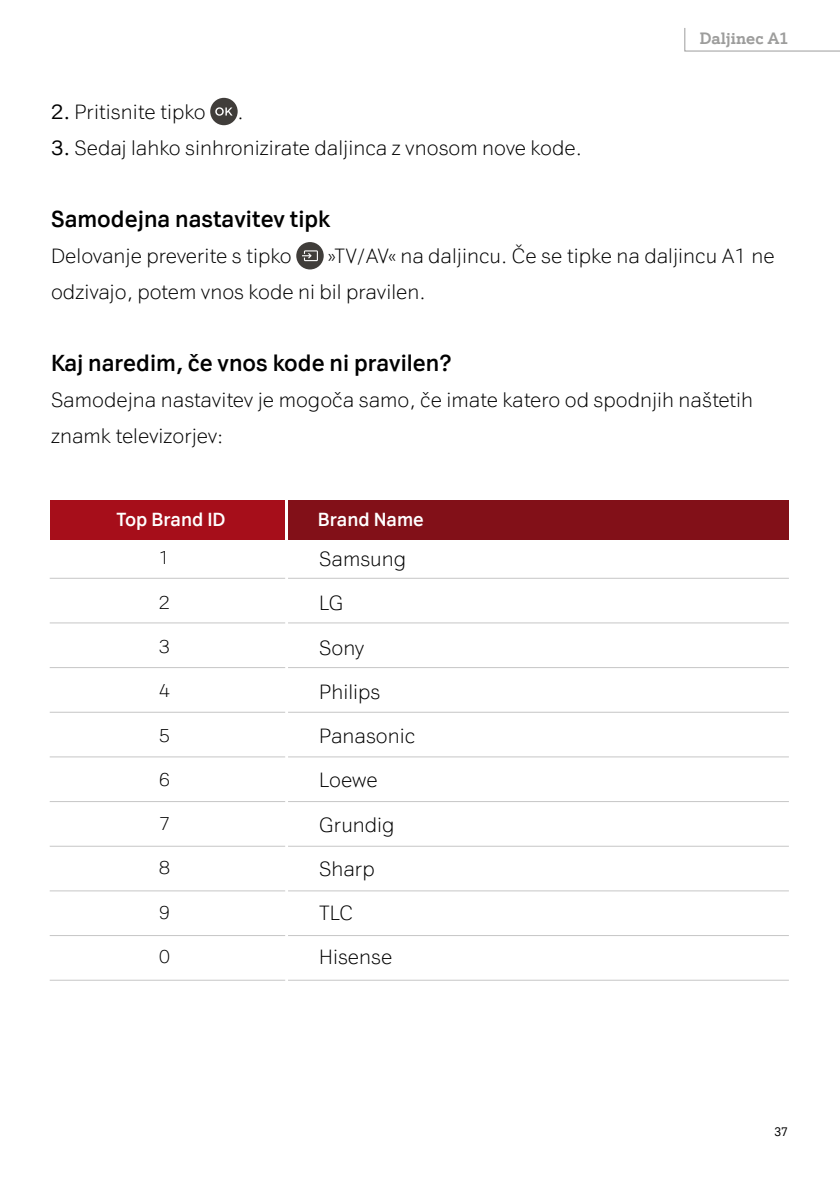
<style>
.page{position:relative;width:840px;height:1191px;background:#fff}
.page>*{position:absolute;margin:0;border:0;box-sizing:border-box;transform-origin:0 0}
.t1{font:700 22px "A1 Sans";color:#000}
.t2{font:300 20px/36px "A1 Sans";color:#000}
.t3{font:700 18px "A1 Sans";color:#fff}
.t4{font:300 18px "A1 Sans";color:#000}
.t5{font:700 16px "A1 Serif";color:#9d9d9c}
.t6{font:12px "A1 Serif";color:#000}
.s1{font-weight:400}
</style>
<div class="page">
<div style="left:210px;top:98px;width:27px;height:27px;background:#403d3a;border-radius:50%"></div>
<svg style="left:215px;top:107px;width:17px;height:9px"></svg>
<div style="left:296px;top:242px;width:27px;height:27px;background:#403d3a;border-radius:50%"></div>
<svg style="left:302px;top:250px;width:16px;height:11px"></svg>
<div style="left:50px;top:500px;width:235px;height:39px;background:#a60e1a"></div>
<div style="left:288px;top:500px;width:500px;height:39px;background:#821018"></div>
<hr style="left:50px;top:578px;width:235px;height:1px;background:#c6c6c6">
<hr style="left:288px;top:578px;width:500px;height:1px;background:#c6c6c6">
<hr style="left:50px;top:622px;width:235px;height:1px;background:#c6c6c6">
<hr style="left:288px;top:622px;width:500px;height:1px;background:#c6c6c6">
<hr style="left:50px;top:667px;width:235px;height:1px;background:#c6c6c6">
<hr style="left:288px;top:667px;width:500px;height:1px;background:#c6c6c6">
<hr style="left:50px;top:712px;width:235px;height:1px;background:#c6c6c6">
<hr style="left:288px;top:712px;width:500px;height:1px;background:#c6c6c6">
<hr style="left:50px;top:756px;width:235px;height:1px;background:#c6c6c6">
<hr style="left:288px;top:756px;width:500px;height:1px;background:#c6c6c6">
<hr style="left:50px;top:801px;width:235px;height:1px;background:#c6c6c6">
<hr style="left:288px;top:801px;width:500px;height:1px;background:#c6c6c6">
<hr style="left:50px;top:846px;width:235px;height:1px;background:#c6c6c6">
<hr style="left:288px;top:846px;width:500px;height:1px;background:#c6c6c6">
<hr style="left:50px;top:890px;width:235px;height:1px;background:#c6c6c6">
<hr style="left:288px;top:890px;width:500px;height:1px;background:#c6c6c6">
<hr style="left:50px;top:935px;width:235px;height:1px;background:#c6c6c6">
<hr style="left:288px;top:935px;width:500px;height:1px;background:#c6c6c6">
<hr style="left:50px;top:980px;width:235px;height:1px;background:#c6c6c6">
<hr style="left:288px;top:980px;width:500px;height:1px;background:#c6c6c6">
<svg style="left:684px;top:28px;width:155px;height:24px"></svg>
<p class="t2" style="left:51px;top:93px;width:156px"><span class="s1">2.</span> Pritisnite tipko</p>
<p class="t2" style="left:237px;top:93px;width:8px">.</p>
<p class="t2" style="left:51px;top:129px;width:532px"><span class="s1">3.</span> Sedaj lahko sinhronizirate daljinca z vnosom nove kode.</p>
<p class="t5" style="left:699px;top:27px;width:90px">Daljinec A1</p>
<p class="t1" style="left:51px;top:205px;width:280px">Samodejna nastavitev tipk</p>
<p class="t2" style="left:51px;top:237px;width:242px">Delovanje preverite s tipko</p>
<p class="t2" style="left:51px;top:237px;width:725px;text-indent:277px">»TV/AV« na daljincu. Če se tipke na daljincu A1 ne odzivajo, potem vnos kode ni bil pravilen.</p>
<p class="t1" style="left:51px;top:349px;width:401px">Kaj naredim, če vnos kode ni pravilen?</p>
<p class="t2" style="left:51px;top:381px;width:703px">Samodejna nastavitev je mogoča samo, če imate katero od spodnjih naštetih znamk televizorjev:</p>
<p class="t3" style="left:116px;top:508px;width:111px">Top Brand ID</p>
<p class="t3" style="left:317px;top:508px;width:108px">Brand Name</p>
<p class="t4" style="left:159px;top:547px;width:13px">1</p>
<p class="t4" style="left:159px;top:591px;width:13px">2</p>
<p class="t4" style="left:159px;top:635px;width:13px">3</p>
<p class="t4" style="left:159px;top:680px;width:13px">4</p>
<p class="t4" style="left:159px;top:724px;width:13px">5</p>
<p class="t4" style="left:159px;top:768px;width:13px">6</p>
<p class="t4" style="left:159px;top:812px;width:13px">7</p>
<p class="t4" style="left:159px;top:857px;width:13px">8</p>
<p class="t4" style="left:159px;top:901px;width:13px">9</p>
<p class="t4" style="left:159px;top:945px;width:13px">0</p>
<p class="t2" style="left:319px;top:540px;width:88px">Samsung</p>
<p class="t2" style="left:319px;top:585px;width:26px">LG</p>
<p class="t2" style="left:319px;top:629px;width:47px">Sony</p>
<p class="t2" style="left:319px;top:673px;width:63px">Philips</p>
<p class="t2" style="left:319px;top:717px;width:98px">Panasonic</p>
<p class="t2" style="left:319px;top:762px;width:60px">Loewe</p>
<p class="t2" style="left:319px;top:806px;width:77px">Grundig</p>
<p class="t2" style="left:319px;top:850px;width:57px">Sharp</p>
<p class="t2" style="left:319px;top:895px;width:35px">TLC</p>
<p class="t2" style="left:319px;top:939px;width:75px">Hisense</p>
<p class="t6" style="left:774px;top:1124px;width:15px">37</p>
</div>
